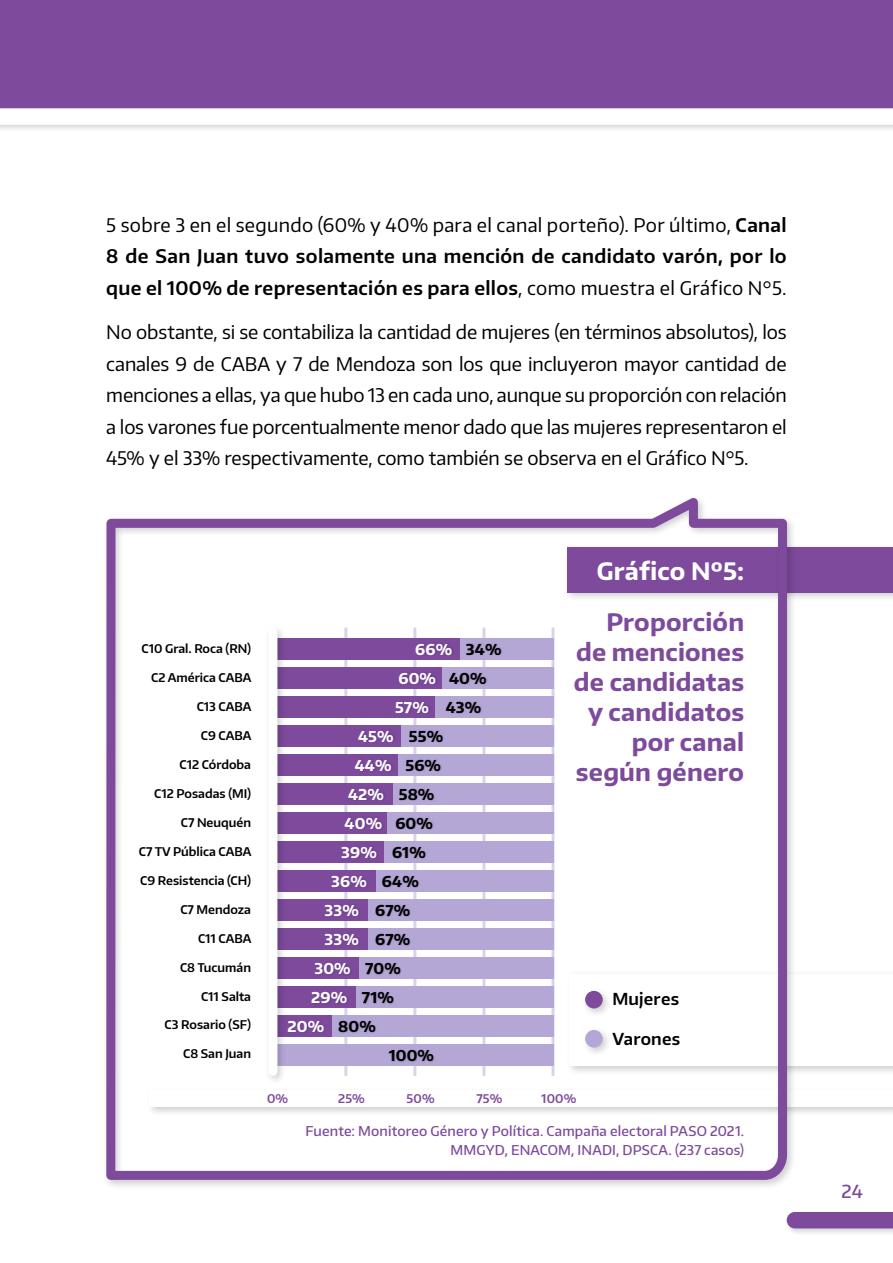
<style>
.page{position:relative;width:893px;height:1263px;background:#fff}
.page>*{position:absolute;margin:0;border:0;box-sizing:border-box;transform-origin:0 0}
.t1{font:700 24px/30px "Encode Sans";letter-spacing:.01em;color:#7d4a9c;text-align:right}
.t2{font:700 24px "Encode Sans";letter-spacing:.01em;color:#fff}
.t3{font:18.75px/31.5px "Encode Sans";letter-spacing:-.005em;color:#000;text-align:justify}
.t4{font:600 18.75px/31.5px "Encode Sans";letter-spacing:.02em;color:#000;text-align:justify}
.t5{font:500 18px "Encode Sans";color:#7d4a9c}
.t6{font:600 16.5px "Encode Sans";letter-spacing:.015em;color:#000}
.t7{font:700 15px/29px "Encode Sans";letter-spacing:.01em;color:#000}
.t8{font:700 15px/29px "Encode Sans";letter-spacing:.01em;color:#fff}
.t9{font:500 13.5px/19.5px "Encode Sans";letter-spacing:.01em;color:#7d4a9c;text-align:right}
.t10{font:600 12px "Encode Sans";color:#000}
.t11{font:600 12px "Encode Sans";letter-spacing:.01em;color:#7d4a9c}
.s1{font-weight:400}
</style>
<div class="page">
<div style="left:0;top:0;width:893px;height:115px;background:#7d4a9c"></div>
<div style="left:0;top:107px;width:893px;height:25px;background:#000;opacity:.15"></div>
<svg style="left:0;top:108px;width:893px;height:17px"></svg>
<div style="left:786px;top:1211px;width:107px;height:25px;background:#000;opacity:.15"></div>
<div style="left:787px;top:1212px;width:106px;height:16px;background:#7d4a9c"></div>
<div style="left:563px;top:543px;width:330px;height:59px;background:#000;opacity:.2"></div>
<div style="left:567px;top:547px;width:326px;height:45px;background:#7d4a9c"></div>
<div style="left:565px;top:970px;width:328px;height:106px;background:#000;opacity:.2"></div>
<div style="left:570px;top:974px;width:323px;height:92px;background:#fff"></div>
<div style="left:145px;top:1086px;width:748px;height:31px;background:#000;opacity:.2"></div>
<div style="left:150px;top:1090px;width:743px;height:17px;background:#fff"></div>
<svg style="left:106px;top:498px;width:685px;height:686px"></svg>
<hr style="left:344px;top:629px;width:3px;height:446px;background:#d9d2e9">
<hr style="left:413px;top:629px;width:3px;height:446px;background:#d9d2e9">
<div style="left:276px;top:1044px;width:278px;height:22px;background:#b4a7d6"></div>
<div style="left:276px;top:1015px;width:278px;height:22px;background:#b4a7d6"></div>
<div style="left:276px;top:986px;width:278px;height:22px;background:#b4a7d6"></div>
<div style="left:276px;top:957px;width:278px;height:22px;background:#b4a7d6"></div>
<div style="left:276px;top:928px;width:278px;height:22px;background:#b4a7d6"></div>
<div style="left:276px;top:899px;width:278px;height:22px;background:#b4a7d6"></div>
<div style="left:276px;top:870px;width:278px;height:22px;background:#b4a7d6"></div>
<div style="left:276px;top:841px;width:278px;height:22px;background:#b4a7d6"></div>
<div style="left:276px;top:812px;width:278px;height:22px;background:#b4a7d6"></div>
<div style="left:276px;top:783px;width:278px;height:22px;background:#b4a7d6"></div>
<div style="left:276px;top:754px;width:278px;height:22px;background:#b4a7d6"></div>
<div style="left:276px;top:725px;width:278px;height:22px;background:#b4a7d6"></div>
<div style="left:276px;top:696px;width:278px;height:22px;background:#b4a7d6"></div>
<div style="left:276px;top:667px;width:278px;height:22px;background:#b4a7d6"></div>
<div style="left:276px;top:638px;width:278px;height:22px;background:#b4a7d6"></div>
<div style="left:276px;top:638px;width:183px;height:22px;background:#7d4a9c"></div>
<div style="left:276px;top:1015px;width:55px;height:22px;background:#7d4a9c"></div>
<div style="left:264px;top:624px;width:23px;height:461px;background:#000;opacity:.2"></div>
<div style="left:268px;top:632px;width:9px;height:439px;background:#fff"></div>
<div style="left:287px;top:643px;width:167px;height:391px;background:#000;opacity:.15"></div>
<div style="left:338px;top:643px;width:166px;height:420px;background:#000;opacity:.15"></div>
<p class="t4" style="left:106px;top:209px;width:682px"><span class="s1">5 sobre 3 en el segundo (60% y 40% para el canal porteño). Por último,</span> Canal 8 de San Juan tuvo solamente una mención de candidato varón, por lo que el 100% de representación es para ellos<span class="s1">, como muestra el Gráfico N°5.</span></p>
<p class="t3" style="left:106px;top:316px;width:682px">No obstante, si se contabiliza la cantidad de mujeres (en términos absolutos), los canales 9 de CABA y 7 de Mendoza son los que incluyeron mayor cantidad de menciones a ellas, ya que hubo 13 en cada uno, aunque su proporción con relación a los varones fue porcentualmente menor dado que las mujeres representaron el 45% y el 33% respectivamente, como también se observa en el Gráfico N°5.</p>
<p class="t10" style="left:142px;top:641px;width:111px">C10 Gral. Roca (RN)</p>
<p class="t10" style="left:151px;top:670px;width:102px">C2 América CABA</p>
<p class="t10" style="left:197px;top:698px;width:56px">C13 CABA</p>
<p class="t10" style="left:201px;top:727px;width:52px">C9 CABA</p>
<p class="t10" style="left:180px;top:756px;width:73px">C12 Córdoba</p>
<p class="t10" style="left:154px;top:785px;width:98px">C12 Posadas (MI)</p>
<p class="t10" style="left:181px;top:814px;width:72px">C7 Neuquén</p>
<p class="t10" style="left:139px;top:843px;width:114px">C7 TV Pública CABA</p>
<p class="t10" style="left:140px;top:872px;width:112px">C9 Resistencia (CH)</p>
<p class="t10" style="left:180px;top:901px;width:72px">C7 Mendoza</p>
<p class="t10" style="left:198px;top:930px;width:55px">C11 CABA</p>
<p class="t10" style="left:180px;top:959px;width:72px">C8 Tucumán</p>
<p class="t10" style="left:201px;top:988px;width:51px">C11 Salta</p>
<p class="t10" style="left:165px;top:1017px;width:88px">C3 Rosario (SF)</p>
<p class="t10" style="left:183px;top:1046px;width:69px">C8 San Juan</p>
<p class="t8" style="left:395px;top:634px;width:59px;text-indent:20px">66%<br>60%<br>57%</p>
<p class="t7" style="left:446px;top:634px;width:57px;text-indent:20px">34%<br>40%<br>43%</p>
<p class="t8" style="left:358px;top:721px;width:37px">45%</p>
<p class="t8" style="left:355px;top:750px;width:38px">44%</p>
<p class="t8" style="left:348px;top:779px;width:37px">42%</p>
<p class="t8" style="left:345px;top:808px;width:39px">40%</p>
<p class="t8" style="left:341px;top:837px;width:37px">39%</p>
<p class="t8" style="left:331px;top:866px;width:37px">36%</p>
<p class="t8" style="left:324px;top:895px;width:36px">33%</p>
<p class="t8" style="left:324px;top:924px;width:36px">33%</p>
<p class="t8" style="left:314px;top:953px;width:38px">30%</p>
<p class="t8" style="left:311px;top:982px;width:38px">29%</p>
<p class="t8" style="left:288px;top:1011px;width:38px">20%</p>
<p class="t7" style="left:409px;top:721px;width:36px">55%</p>
<p class="t7" style="left:405px;top:750px;width:37px">56%</p>
<p class="t7" style="left:399px;top:779px;width:37px">58%</p>
<p class="t7" style="left:395px;top:808px;width:39px">60%</p>
<p class="t7" style="left:392px;top:837px;width:35px">61%</p>
<p class="t7" style="left:382px;top:866px;width:38px">64%</p>
<p class="t7" style="left:375px;top:895px;width:37px">67%</p>
<p class="t7" style="left:375px;top:924px;width:37px">67%</p>
<p class="t7" style="left:365px;top:953px;width:37px">70%</p>
<p class="t7" style="left:362px;top:982px;width:34px">71%</p>
<p class="t7" style="left:338px;top:1011px;width:39px">80%</p>
<p class="t7" style="left:389px;top:1040px;width:47px">100%</p>
<p class="t2" style="left:597px;top:555px;width:149px">Gráfico Nº5:</p>
<p class="t1" style="left:574px;top:606px;width:172px">Proporción de menciones de candidatas y candidatos por canal según género</p>
<p class="t6" style="left:612px;top:988px;width:68px">Mujeres</p>
<p class="t6" style="left:612px;top:1028px;width:69px">Varones</p>
<p class="t11" style="left:267px;top:1090px;width:23px">0%</p>
<p class="t11" style="left:338px;top:1090px;width:28px">25%</p>
<p class="t11" style="left:407px;top:1090px;width:30px">50%</p>
<p class="t11" style="left:476px;top:1090px;width:27px">75%</p>
<p class="t11" style="left:541px;top:1090px;width:37px">100%</p>
<p class="t9" style="left:306px;top:1120px;width:440px">Fuente: Monitoreo Género y Política. Campaña electoral PASO 2021.<br>MMGYD, ENACOM, INADI, DPSCA. (237 casos)</p>
<p class="t5" style="left:841px;top:1180px;width:23px">24</p>
</div>
